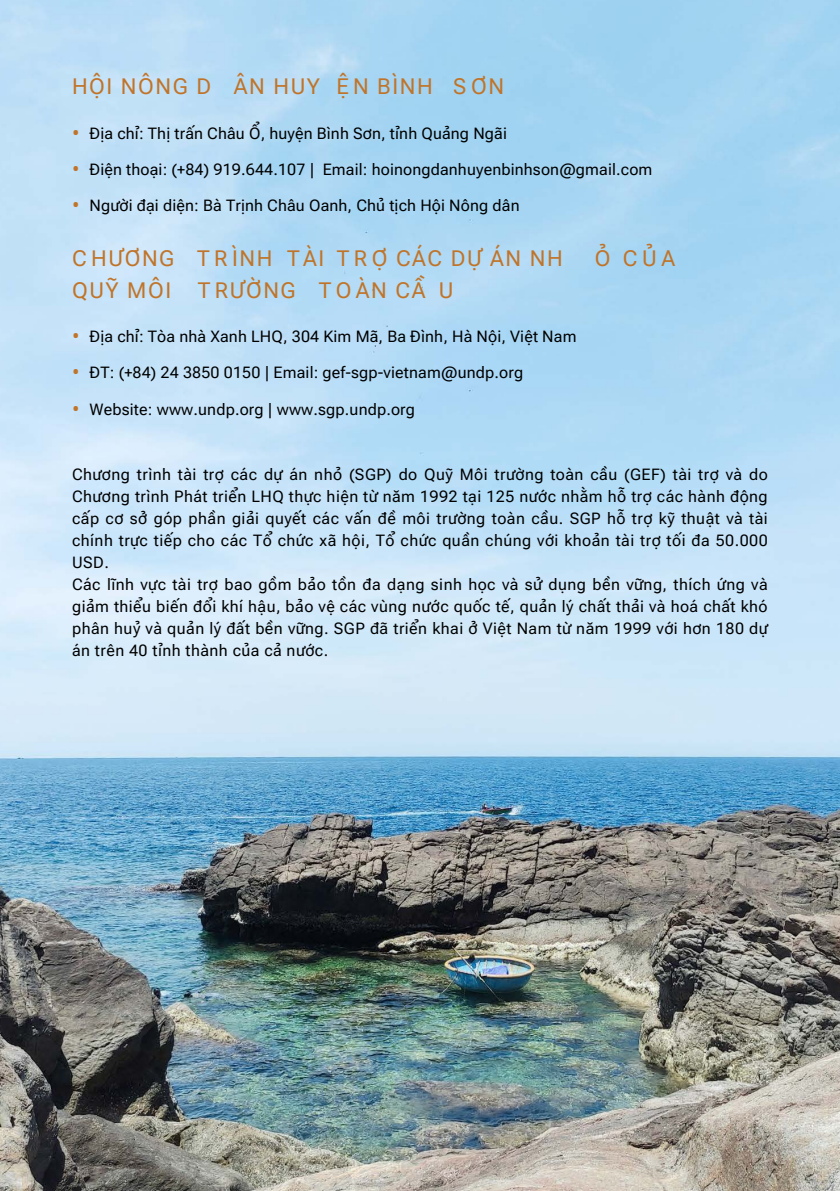
<style>
.page{position:relative;width:840px;height:1191px;background:#fff}
.page>*{position:absolute;margin:0;border:0;box-sizing:border-box;transform-origin:0 0}
.t1{font:22px "Roboto Flex";letter-spacing:.07em;color:#c07429}
.t2{font:16px/22px "Roboto Flex";letter-spacing:.03em;color:#000}
.t3{font:16px "Roboto Flex";letter-spacing:.01em;color:#000}
.s1{font-family:"Open Sans";font-weight:600;font-size:18px;color:#c07429}
</style>
<div class="page">
<img style="left:0;top:0;width:839px;height:1191px">
<h1 class="t1" style="left:72px;top:68px;width:433px">HỘI NÔNG D ÂN HUY ỆN BÌNH S ƠN</h1>
<p class="t3" style="left:72px;top:120px;width:435px"><span class="s1">•</span> Địa chỉ: Thị trấn Châu Ổ, huyện Bình Sơn, tỉnh Quảng Ngãi</p>
<p class="t3" style="left:72px;top:156px;width:581px"><span class="s1">•</span> Điện thoại: (+84) 919.644.107 | Email: hoinongdanhuyenbinhson@gmail.com</p>
<p class="t3" style="left:72px;top:192px;width:448px"><span class="s1">•</span> Người đại diện: Bà Trịnh Châu Oanh, Chủ tịch Hội Nông dân</p>
<h1 class="t1" style="left:72px;top:239px;width:492px">C HƯƠNG T R ÌNH TÀI T R Ợ CÁC DỰ ÁN NH</h1>
<h1 class="t1" style="left:594px;top:239px;width:82px">Ỏ CỦA</h1>
<h1 class="t1" style="left:72px;top:271px;width:382px">QUỸ MÔI TRƯỜNG T O ÀN CẦ U</h1>
<p class="t3" style="left:72px;top:323px;width:505px"><span class="s1">•</span> Địa chỉ: Tòa nhà Xanh LHQ, 304 Kim Mã, Ba Đình, Hà Nội, Việt Nam</p>
<p class="t3" style="left:72px;top:359px;width:452px"><span class="s1">•</span> ĐT: (+84) 24 3850 0150 | Email: gef-sgp-vietnam@undp.org</p>
<p class="t3" style="left:72px;top:395px;width:344px"><span class="s1">•</span> Website: www.undp.org | www.sgp.undp.org</p>
<p class="t2" style="left:72px;top:461px;width:696px">Chương trình tài trợ các dự án nhỏ (SGP) do Quỹ Môi trường toàn cầu (GEF) tài trợ và do Chương trình Phát triển LHQ thực hiện từ năm 1992 tại 125 nước nhằm hỗ trợ các hành động cấp cơ sở góp phần giải quyết các vấn đề môi trường toàn cầu. SGP hỗ trợ kỹ thuật và tài chính trực tiếp cho các Tổ chức xã hội, Tổ chức quần chúng với khoản tài trợ tối đa 50.000<br>USD.<br>Các lĩnh vực tài trợ bao gồm bảo tồn đa dạng sinh học và sử dụng bền vững, thích ứng và giảm thiểu biến đổi khí hậu, bảo vệ các vùng nước quốc tế, quản lý chất thải và hoá chất khó phân huỷ và quản lý đất bền vững. SGP đã triển khai ở Việt Nam từ năm 1999 với hơn 180 dự án trên 40 tỉnh thành của cả nước.</p>
</div>
